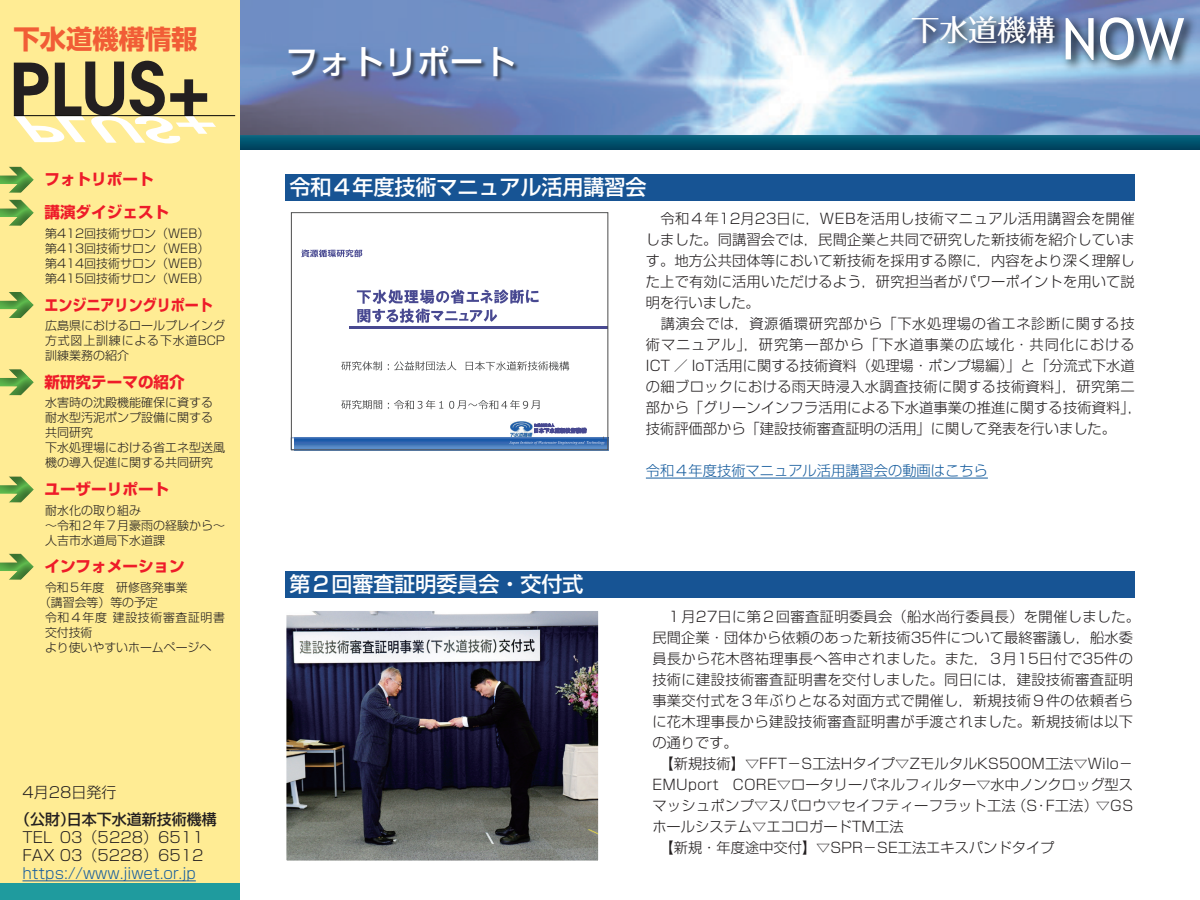
<style>
.page{position:relative;width:1200px;height:900px;background:#fff}
.page>*{position:absolute;margin:0;border:0;box-sizing:border-box;transform-origin:0 0}
.t1{font:57.75px "Trebuchet MS";color:#fff}
.t2{font:500 33px "Shin Go Pro";color:#fff}
.t3{font:500 29.4px "Folk Pro";color:#fff}
.t4{font:700 26.25px "Shin Go Pro";color:#f15d36}
.t5{font:500 21px "Shin Go Pro";color:#fff}
.t6{font:700 15.6px/33px "Shin Go Pro";color:#ee1b29}
.t7{font:700 15.6px "Shin Go Pro";color:#ee1b29;scale:.9 1}
.t8{font:300 15px/18px "Shin Go Pro";color:#231f20}
.t9{font:300 15px "Shin Go Pro";color:#175d9e}
.t10{font:500 15px "Shin Go Pro";color:#231f20}
.t11{font:300 14.25px/21px "Shin Go Pro";letter-spacing:.01em;color:#231f20}
.t12{font:300 14.25px "Shin Go Pro";color:#175d9e}
.t13{font:300 12px/15px "Shin Go Pro";color:#231f20;text-align:justify}
.t14{font:300 12px "Shin Go Pro";letter-spacing:.055em;color:#231f20}
</style>
<div class="page">
<div style="left:0;top:0;width:240px;height:884px;background:#ffec94"></div>
<svg style="left:14px;top:61px;width:202px;height:82px"></svg>
<hr style="left:14px;top:115px;width:221px;height:1px;background:#030303">
<hr style="left:22px;top:880px;width:174px;height:1px;background:#175d9e">
<svg style="left:240px;top:135px;width:960px;height:15px;background:#03526d"></svg>
<img style="left:240px;top:0;width:960px;height:135px">
<img style="left:901px;top:5px;width:151px;height:59px">
<img style="left:1052px;top:1px;width:148px;height:91px">
<div style="left:289px;top:45px;width:231px;height:37px;background:#231f20;opacity:.7"></div>
<hr style="left:646px;top:478px;width:342px;height:1px;background:#175d9e">
<div style="left:285px;top:174px;width:850px;height:27px;background:#175494"></div>
<img style="left:293px;top:437px;width:313px;height:11px">
<img style="left:295px;top:438px;width:314px;height:12px">
<div style="left:291px;top:438px;width:317px;height:12px;border:1px solid #698ec6"></div>
<hr style="left:350px;top:326px;width:258px;height:3px;background:#484991">
<img style="left:513px;top:421px;width:17px;height:2px">
<svg style="left:357px;top:290px;width:182px;height:33px"></svg>
<svg style="left:341px;top:361px;width:41px;height:9px"></svg>
<svg style="left:388px;top:361px;width:68px;height:9px"></svg>
<svg style="left:466px;top:361px;width:103px;height:10px"></svg>
<svg style="left:341px;top:400px;width:41px;height:9px"></svg>
<svg style="left:388px;top:400px;width:55px;height:9px"></svg>
<svg style="left:449px;top:400px;width:91px;height:9px"></svg>
<svg style="left:301px;top:250px;width:61px;height:7px"></svg>
<svg style="left:509px;top:423px;width:96px;height:22px"></svg>
<div style="left:291px;top:212px;width:317px;height:238px;border:1px solid #4c4d4d"></div>
<div style="left:285px;top:211px;width:329px;height:263px;border:2px solid #fff"></div>
<img style="left:288px;top:612px;width:309px;height:247px">
<div style="left:285px;top:609px;width:315px;height:253px;border:2px solid #fff"></div>
<div style="left:285px;top:571px;width:850px;height:27px;background:#175494"></div>
<div style="left:0;top:164px;width:34px;height:30px;background:#231f20;opacity:.5"></div>
<div style="left:0;top:197px;width:34px;height:30px;background:#231f20;opacity:.5"></div>
<div style="left:0;top:289px;width:34px;height:30px;background:#231f20;opacity:.5"></div>
<div style="left:0;top:367px;width:34px;height:30px;background:#231f20;opacity:.5"></div>
<div style="left:0;top:474px;width:34px;height:30px;background:#231f20;opacity:.5"></div>
<div style="left:0;top:551px;width:34px;height:30px;background:#231f20;opacity:.5"></div>
<h3 class="t4" style="left:14px;top:18px;width:185px">下水道機構情報</h3>
<p class="t6" style="left:44px;top:161px;width:126px">フォトリポート講演ダイジェスト</p>
<p class="t13" style="left:45px;top:224px;width:166px">第412回技術サロン（WEB）第413回技術サロン（WEB）第414回技術サロン（WEB）第415回技術サロン（WEB）</p>
<p class="t7" style="left:44px;top:292px;width:189px">エンジニアリングリポート</p>
<p class="t13" style="left:45px;top:317px;width:182px">広島県におけるロールプレイング方式図上訓練による下水道BCP訓練業務の紹介</p>
<p class="t6" style="left:44px;top:364px;width:142px">新研究テーマの紹介</p>
<p class="t13" style="left:45px;top:394px;width:181px;text-align:left">水害時の沈殿機能確保に資する耐水型汚泥ポンプ設備に関する共同研究<br>下水処理場における省エネ型送風機の導入促進に関する共同研究</p>
<p class="t6" style="left:44px;top:471px;width:126px">ユーザーリポート</p>
<p class="t13" style="left:45px;top:501px;width:181px;text-align:left">耐水化の取り組み<br>～令和２年７月豪雨の経験から～人吉市水道局下水道課</p>
<p class="t6" style="left:44px;top:548px;width:142px">インフォメーション</p>
<p class="t13" style="left:45px;top:578px;width:144px">令和５年度　研修啓発事業</p>
<p class="t13" style="left:39px;top:593px;width:120px">（講習会等）等の予定</p>
<p class="t14" style="left:45px;top:607px;width:182px">令和４年度 建設技術審査証明書</p>
<p class="t13" style="left:45px;top:623px;width:49px">交付技術</p>
<p class="t13" style="left:45px;top:638px;width:168px">より使いやすいホームページへ</p>
<p class="t8" style="left:22px;top:781px;width:96px">4月28日発行</p>
<p class="t10" style="left:15px;top:807px;width:203px">（公財）日本下水道新技術機構</p>
<p class="t8" style="left:22px;top:826px;width:183px">TEL 03（5228）6511<br>FAX 03（5228）6512</p>
<p class="t9" style="left:22px;top:861px;width:175px">https://www.jiwet.or.jp</p>
<h2 class="t2" style="left:285px;top:34px;width:232px">フォトリポート</h2>
<h3 class="t5" style="left:290px;top:170px;width:358px">令和４年度技術マニュアル活用講習会</h3>
<h3 class="t3" style="left:911px;top:4px;width:146px">下水道機構</h3>
<h1 class="t1" style="left:1061px;top:5px;width:125px">NOW</h1>
<h3 class="t5" style="left:290px;top:567px;width:295px">第２回審査証明委員会・交付式</h3>
<p class="t11" style="left:646px;top:206px;width:498px">　令和４年12月23日に，WEBを活用し技術マニュアル活用講習会を開催しました。同講習会では，民間企業と共同で研究した新技術を紹介しています。地方公共団体等において新技術を採用する際に，内容をより深く理解した上で有効に活用いただけるよう，研究担当者がパワーポイントを用いて説明を行いました。<br>　講演会では，資源循環研究部から「下水処理場の省エネ診断に関する技術マニュアル」，研究第一部から「下水道事業の広域化・共同化におけるICT ／ IoT活用に関する技術資料（処理場・ポンプ場編）」と「分流式下水道の細ブロックにおける雨天時浸入水調査技術に関する技術資料」，研究第二部から「グリーンインフラ活用による下水道事業の推進に関する技術資料」，技術評価部から「建設技術審査証明の活用」に関して発表を行いました。</p>
<p class="t12" style="left:646px;top:459px;width:343px">令和４年度技術マニュアル活用講習会の動画はこちら</p>
<p class="t11" style="left:652px;top:604px;width:489px">　１月27日に第２回審査証明委員会（船水尚行委員長）を開催しました。民間企業・団体から依頼のあった新技術35件について最終審議し，船水委員長から花木啓祐理事長へ答申されました。また，３月15日付で35件の技術に建設技術審査証明書を交付しました。同日には，建設技術審査証明事業交付式を３年ぶりとなる対面方式で開催し，新規技術９件の依頼者らに花木理事長から建設技術審査証明書が手渡されました。新規技術は以下の通りです。<br>　【新規技術】▽FFT－S工法Hタイプ▽ZモルタルKS500M工法▽Wilo－EMUport　CORE▽ロータリーパネルフィルター▽水中ノンクロッグ型スマッシュポンプ▽スパロウ▽セイフティーフラット工法（S・F工法）▽GSホールシステム▽エコロガードTM工法<br>　【新規・年度途中交付】▽SPR－SE工法エキスパンドタイプ</p>
</div>
